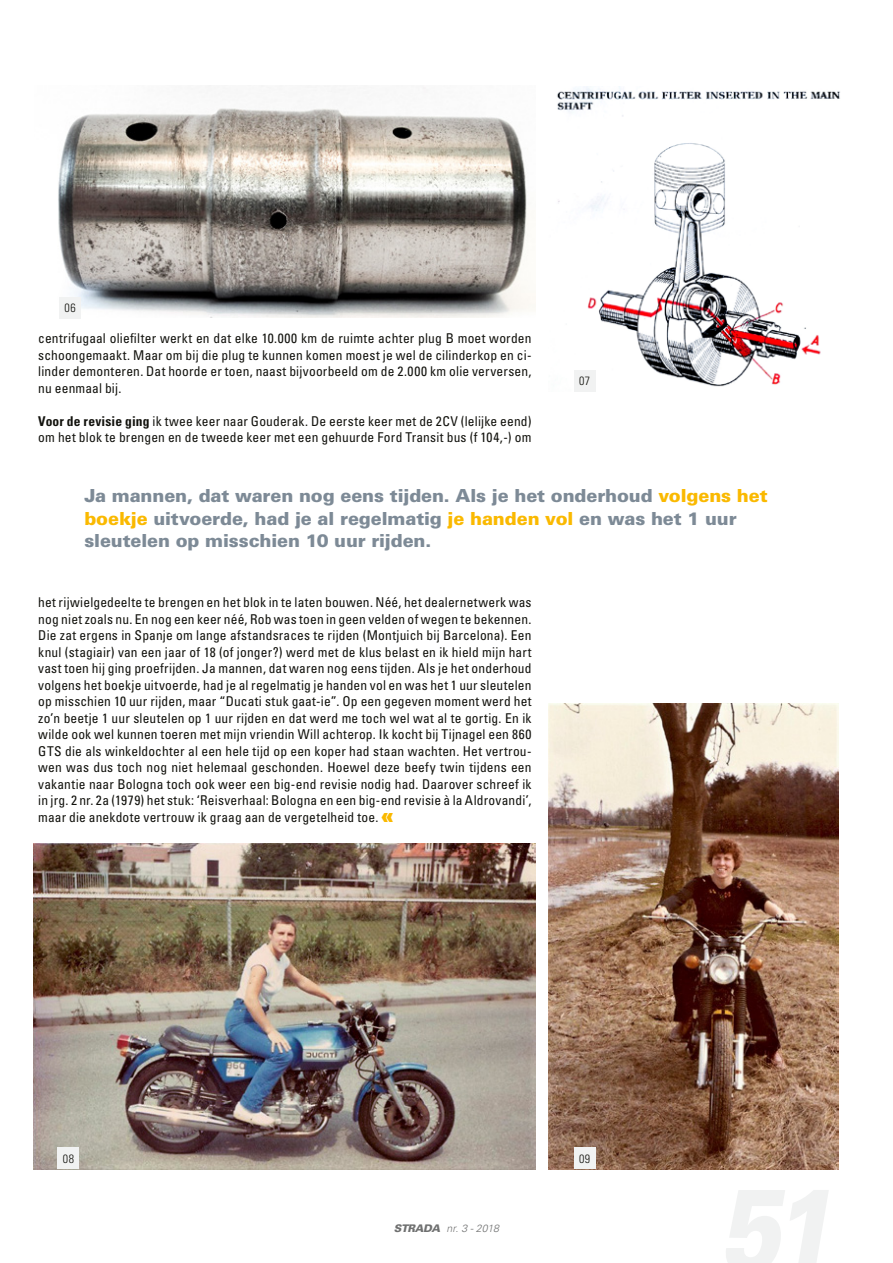
<style>
.page{position:relative;width:893px;height:1263px;background:#fff}
.page>*{position:absolute;margin:0;border:0;box-sizing:border-box;transform-origin:0 0}
.t1{font:900 18px/22.5px "Univers LT Std";letter-spacing:-.005em;color:#7d8a96}
.t2{font:condensed 13.5px/16.5px "Univers LT Std";letter-spacing:.01em;color:#12120d;text-align:justify}
.t3{font:300 condensed 12px "Univers LT Std";letter-spacing:.035em;color:#12120d}
.t4{font:italic 300 10.5px "Univers LT Std";letter-spacing:-.005em;color:#6f7070}
.s1{font-weight:700}
.s2{color:#fab900}
.s3{font-family:"Univers LT Std X Black";font-stretch:normal;font-size:18px;color:#fab900}
.s4{font-weight:900}
</style>
<div class="page">
<img style="left:58px;top:85px;width:478px;height:233px">
<img style="left:557px;top:86px;width:283px;height:306px">
<img style="left:549px;top:703px;width:289px;height:466px">
<img style="left:33px;top:843px;width:503px;height:326px">
<div style="left:60px;top:297px;width:21px;height:21px;background:#f1f2f2"></div>
<div style="left:574px;top:370px;width:21px;height:22px;background:#f1f2f2"></div>
<div style="left:58px;top:1147px;width:21px;height:22px;background:#f1f2f2"></div>
<div style="left:574px;top:1147px;width:21px;height:22px;background:#f1f2f2"></div>
<p class="t3" style="left:65px;top:301px;width:13px">06</p>
<p class="t2" style="left:38px;top:330px;width:495px">centrifugaal oliefilter werkt en dat elke 10.000 km de ruimte achter plug B moet worden schoongemaakt. Maar om bij die plug te kunnen komen moest je wel de cilinderkop en ci&shy;linder demonteren. Dat hoorde er toen, naast bijvoorbeeld om de 2.000 km olie verversen, nu eenmaal bij.</p>
<p class="t2" style="left:38px;top:413px;width:495px"><span class="s1">Voor de revisie ging</span> ik twee keer naar Gouderak. De eerste keer met de 2CV (lelijke eend) om het blok te brengen en de tweede keer met een gehuurde Ford Transit bus (f 104,-) om</p>
<p class="t3" style="left:579px;top:374px;width:12px">07</p>
<h1 class="t1" style="left:84px;top:484px;width:685px">Ja mannen, dat waren nog eens tijden. Als je het onderhoud <span class="s2">volgens het boekje</span> uitvoerde, had je al regelmatig <span class="s2">je handen vol</span> en was het 1 uur sleutelen op misschien 10 uur rijden.</h1>
<p class="t2" style="left:38px;top:594px;width:495px">het rijwielgedeelte te brengen en het blok in te laten bouwen. Néé, het dealernetwerk was nog niet zoals nu. En nog een keer néé, Rob was toen in geen velden of wegen te bekennen.<br>Die zat ergens in Spanje om lange afstandsraces te rijden (Montjuich bij Barcelona). Een knul (stagiair) van een jaar of 18 (of jonger?) werd met de klus belast en ik hield mijn hart vast toen hij ging proefrijden. Ja mannen, dat waren nog eens tijden. Als je het onderhoud volgens het boekje uitvoerde, had je al regelmatig je handen vol en was het 1 uur sleutelen op misschien 10 uur rijden, maar “Ducati stuk gaat-ie”. Op een gegeven moment werd het zo’n beetje 1 uur sleutelen op 1 uur rijden en dat werd me toch wel wat al te gortig. En ik wilde ook wel kunnen toeren met mijn vriendin Will achterop. Ik kocht bij Tijnagel een 860<br>GTS die als winkeldochter al een hele tijd op een koper had staan wachten. Het vertrou&shy;wen was dus toch nog niet helemaal geschonden. Hoewel deze beefy twin tijdens een vakantie naar Bologna toch ook weer een big-end revisie nodig had. Daarover schreef ik in jrg. 2 nr. 2a (1979) het stuk: ‘Reisverhaal: Bologna en een big-end revisie à la Aldrovandi’, maar die anekdote vertrouw ik graag aan de vergetelheid toe. <span class="s3">«</span></p>
<p class="t3" style="left:63px;top:1151px;width:13px">08</p>
<p class="t3" style="left:579px;top:1151px;width:13px">09</p>
<p class="t4" style="left:394px;top:1222px;width:106px"><span class="s4">STRADA</span> nr. 3 - 2018</p>
</div>
